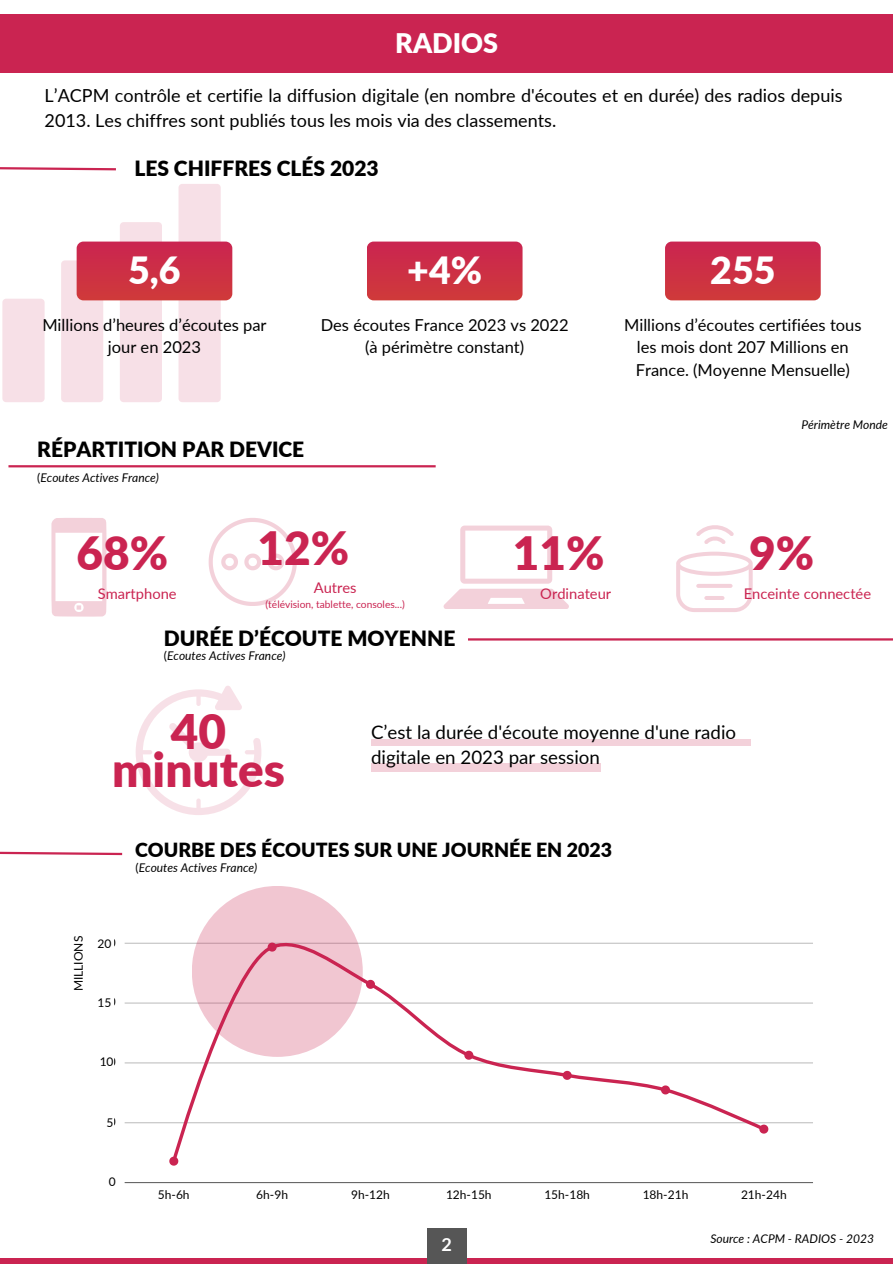
<style>
.page{position:relative;width:893px;height:1264px;background:#fff}
.page>*{position:absolute;margin:0;border:0;box-sizing:border-box;transform-origin:0 0}
.t1{font:900 47.7px/38.2px "Lato";color:#ca2451;text-align:center}
.t2{font:900 45.9px "Lato";color:#ca2451}
.t3{font:900 37.5px "Lato";color:#fff}
.t4{font:900 27px "Lato";color:#fff}
.t5{font:900 21px "Lato";color:#000}
.t6{font:900 19.5px "Lato";color:#000}
.t7{font:18.75px/25.5px "Lato";color:#000}
.t8{font:18px/24.8px "Lato";color:#000}
.t9{font:700 18px "Lato";color:#fff}
.t10{font:16.5px/22.5px "Lato";color:#000;text-align:center}
.t11{font:14.7px "Lato";color:#ca2451}
.t12{font:italic 12px "Lato";color:#000}
.t13{font:12px "Lato";color:#000}
.t14{font:10.2px "Lato";color:#ca2451}
.s1{font-style:normal}
</style>
<div class="page">
<div style="left:0;top:1257px;width:892px;height:6px;background:#ca2451"></div>
<div style="left:427px;top:1227px;width:39px;height:36px;background:#565656"></div>
<svg style="left:0;top:851px;width:123px;height:5px"></svg>
<hr style="left:8px;top:465px;width:427px;height:2px;background:#ca2451">
<hr style="left:468px;top:638px;width:424px;height:2px;background:#ca2451">
<hr style="left:125px;top:1122px;width:688px;height:1px;background:#000">
<hr style="left:125px;top:1062px;width:688px;height:1px;background:#000">
<hr style="left:125px;top:1002px;width:688px;height:1px;background:#000">
<hr style="left:125px;top:942px;width:688px;height:1px;background:#000">
<hr style="left:125px;top:1181px;width:688px;height:2px;background:#000">
<svg style="left:169px;top:935px;width:599px;height:230px"></svg>
<svg style="left:192px;top:886px;width:171px;height:170px;background:#efc0cc"></svg>
<svg style="left:136px;top:686px;width:125px;height:129px"></svg>
<div style="left:371px;top:739px;width:379px;height:7px;background:#f3d1da"></div>
<div style="left:371px;top:763px;width:229px;height:8px;background:#f3d1da"></div>
<svg style="left:443px;top:525px;width:125px;height:84px"></svg>
<svg style="left:51px;top:518px;width:55px;height:99px"></svg>
<svg style="left:696px;top:525px;width:37px;height:19px"></svg>
<svg style="left:676px;top:551px;width:76px;height:61px"></svg>
<svg style="left:208px;top:518px;width:88px;height:87px"></svg>
<div style="left:2px;top:299px;width:43px;height:103px;background:#f7e0e7;border-radius:4px"></div>
<div style="left:61px;top:260px;width:42px;height:142px;background:#f7e0e7;border-radius:4px"></div>
<div style="left:120px;top:222px;width:42px;height:180px;background:#f7e0e7;border-radius:4px"></div>
<div style="left:178px;top:184px;width:43px;height:218px;background:#f7e0e7;border-radius:4px"></div>
<svg style="left:0;top:167px;width:116px;height:4px"></svg>
<div style="left:77px;top:241px;width:155px;height:59px;background:#cd2f45;border-radius:7px"></div>
<div style="left:665px;top:241px;width:155px;height:59px;background:#cd2f45;border-radius:7px"></div>
<div style="left:367px;top:241px;width:155px;height:59px;background:#cd2f45;border-radius:7px"></div>
<div style="left:0;top:14px;width:892px;height:58px;background:#ca2451"></div>
<p class="t4" style="left:395px;top:26px;width:104px">RADIOS</p>
<h4 class="t8" style="left:45px;top:83px;width:799px">L’ACPM contrôle et certifie la diffusion digitale (en nombre d'écoutes et en durée) des radios depuis<br>2013. Les chiffres sont publiés tous les mois via des classements.</h4>
<h1 class="t5" style="left:134px;top:155px;width:246px">LES CHIFFRES CLÉS 2023</h1>
<p class="t3" style="left:128px;top:247px;width:54px">5,6</p>
<p class="t3" style="left:710px;top:247px;width:67px">255</p>
<h1 class="t10" style="left:42px;top:313px;width:226px">Millions d’heures d’écoutes par jour en 2023</h1>
<p class="t3" style="left:407px;top:247px;width:76px">+4%</p>
<p class="t10" style="left:321px;top:313px;width:249px">Des écoutes France 2023 vs 2022 (à périmètre constant)</p>
<h1 class="t10" style="left:624px;top:313px;width:239px">Millions d’écoutes certifiées tous les mois dont 207 Millions en<br>France. (Moyenne Mensuelle)</h1>
<h6 class="t5" style="left:37px;top:436px;width:268px">RÉPARTITION PAR DEVICE</h6>
<p class="t12" style="left:37px;top:470px;width:123px"><span class="s1">(</span>Ecoutes Actives France)</p>
<p class="t2" style="left:76px;top:525px;width:93px">68%</p>
<h6 class="t11" style="left:98px;top:584px;width:80px">Smartphone</h6>
<h6 class="t2" style="left:257px;top:519px;width:93px">12%</h6>
<p class="t11" style="left:314px;top:578px;width:44px">Autres</p>
<h2 class="t14" style="left:265px;top:598px;width:141px">(télévision, tablette, consoles...)</h2>
<h4 class="t5" style="left:164px;top:625px;width:293px">DURÉE D’ÉCOUTE MOYENNE</h4>
<p class="t12" style="left:164px;top:648px;width:123px"><span class="s1">(</span>Ecoutes Actives France)</p>
<h2 class="t2" style="left:512px;top:525px;width:93px">11%</h2>
<p class="t11" style="left:540px;top:584px;width:72px">Ordinateur</p>
<p class="t12" style="left:801px;top:417px;width:88px">Périmètre Monde</p>
<p class="t2" style="left:749px;top:525px;width:67px">9%</p>
<h4 class="t11" style="left:743px;top:584px;width:129px">Enceinte connectée</h4>
<p class="t1" style="left:112px;top:711px;width:174px">40 minutes</p>
<p class="t7" style="left:371px;top:718px;width:366px">C’est la durée d'écoute moyenne d'une radio digitale en 2023 par session</p>
<h2 class="t6" style="left:135px;top:837px;width:478px">COURBE DES ÉCOUTES SUR UNE JOURNÉE EN 2023</h2>
<h1 class="t12" style="left:135px;top:860px;width:123px"><span class="s1">(</span>Ecoutes Actives France)</h1>
<h4 class="t13" style="left:71px;top:991px;width:57px;rotate:-90deg">MILLIONS</h4>
<p class="t13" style="left:55px;top:934px;width:63px">20,000,000</p>
<h5 class="t13" style="left:98px;top:936px;width:15px">20</h5>
<h1 class="t13" style="left:98px;top:995px;width:15px">15</h1>
<p class="t13" style="left:100px;top:1054px;width:15px">10</p>
<p class="t13" style="left:107px;top:1115px;width:8px">5</p>
<p class="t13" style="left:109px;top:1174px;width:8px">0</p>
<p class="t13" style="left:158px;top:1186px;width:33px">5h-6h</p>
<p class="t13" style="left:256px;top:1186px;width:33px">6h-9h</p>
<p class="t13" style="left:351px;top:1187px;width:40px">9h-12h</p>
<p class="t13" style="left:446px;top:1186px;width:47px">12h-15h</p>
<p class="t13" style="left:544px;top:1186px;width:47px">15h-18h</p>
<p class="t13" style="left:642px;top:1186px;width:47px">18h-21h</p>
<p class="t13" style="left:741px;top:1187px;width:47px">21h-24h</p>
<h3 class="t9" style="left:441px;top:1233px;width:12px">2</h3>
<p class="t12" style="left:710px;top:1230px;width:165px">Source : ACPM - RADIOS - 2023</p>
</div>
